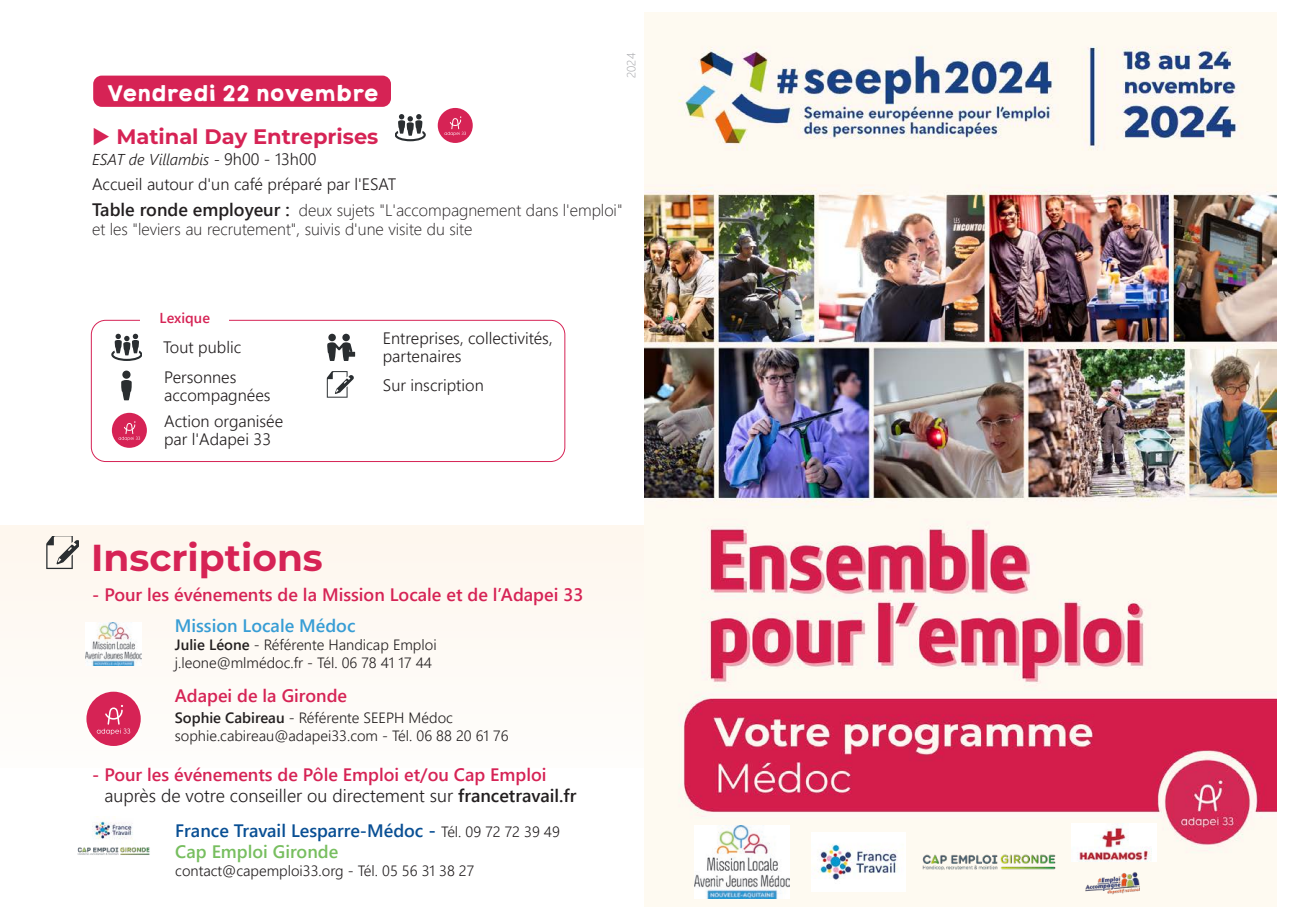
<style>
.page{position:relative;width:1289px;height:919px;background:#fff}
.page>*{position:absolute;margin:0;border:0;box-sizing:border-box;transform-origin:0 0}
.t1{font:700 37.5px "Montserrat";color:#d62355}
.t2{font:700 21px "Montserrat";color:#d62355}
.t3{font:19.5px "KGHAPPY Solid";color:#fff}
.t4{font:600 18px/21.6px "Segoe UI";color:#d62355}
.t5{font:600 18px/21.6px "Segoe UI";color:#094f94}
.t6{font:600 18px "Segoe UI";color:#379dd5}
.t7{font:300 16.5px/25.7px "Segoe UI";color:#231f20}
.t8{font:300 16.5px/18px "Segoe UI";color:#231f20}
.t9{font:italic 300 15.6px "Segoe UI";color:#231f20}
.t10{font:300 14.85px/17.9px "Segoe UI";color:#231f20}
.t11{font:600 14.4px "Segoe UI";color:#d62355}
.t12{font:300 12px "Segoe UI";color:#a0a1a5}
.s1{font-style:normal;font-size:16.5px}
.s2{font-style:inherit}
.s3{font-weight:600;font-size:18px}
.s4{font-weight:600}
.s5{font-weight:300;color:#231f20}
.s6{color:#231f20}
.s7{font-size:18.9px}
.s8{font-weight:300;font-size:14.85px;color:#231f20}
.s9{color:#77be5f}
</style>
<div class="page">
<div style="left:0;top:525px;width:644px;height:289px;background:#fefaf6"></div>
<svg style="left:46px;top:536px;width:32px;height:33px"></svg>
<div style="left:86px;top:691px;width:55px;height:55px;background:#d62355;border-radius:50%"></div>
<svg style="left:97px;top:705px;width:33px;height:30px"></svg>
<img style="left:86px;top:622px;width:55px;height:43px">
<div style="left:91px;top:320px;width:474px;height:142px;border:1px solid #d62355;border-radius:14px"></div>
<div style="left:141px;top:313px;width:88px;height:14px;background:#fff"></div>
<div style="left:342px;top:334px;width:8px;height:7px;background:#2a2e31;border-radius:50%"></div>
<div style="left:328px;top:334px;width:8px;height:7px;background:#2a2e31;border-radius:50%"></div>
<svg style="left:327px;top:342px;width:28px;height:19px"></svg>
<svg style="left:112px;top:334px;width:30px;height:27px"></svg>
<svg style="left:327px;top:371px;width:27px;height:26px"></svg>
<svg style="left:121px;top:370px;width:11px;height:30px"></svg>
<img style="left:77px;top:816px;width:73px;height:39px">
<img style="left:644px;top:13px;width:632px;height:893px">
<img style="left:695px;top:825px;width:94px;height:73px">
<img style="left:918px;top:850px;width:140px;height:22px">
<img style="left:1071px;top:823px;width:85px;height:38px">
<img style="left:1080px;top:863px;width:67px;height:38px">
<img style="left:811px;top:832px;width:94px;height:59px">
<div style="left:93px;top:76px;width:298px;height:31px;background:#d62355;border-radius:9px"></div>
<svg style="left:395px;top:114px;width:30px;height:27px"></svg>
<div style="left:112px;top:413px;width:35px;height:35px;background:#d62355;border-radius:50%"></div>
<svg style="left:118px;top:421px;width:22px;height:19px"></svg>
<div style="left:438px;top:108px;width:35px;height:35px;background:#d62355;border-radius:50%"></div>
<svg style="left:444px;top:116px;width:22px;height:20px"></svg>
<p class="t12" style="left:626px;top:78px;width:26px;rotate:-90deg">2024</p>
<h3 class="t3" style="left:106px;top:83px;width:274px">Vendredi 22 novembre</h3>
<h2 class="t2" style="left:92px;top:127px;width:288px">◆ Matinal Day Entreprises</h2>
<p class="t9" style="left:92px;top:153px;width:226px">ESAT de Villambis - <span class="s1">9h00 - 13h00</span></p>
<p class="t7" style="left:92px;top:173px;width:532px"><span class="s2">Accueil autour d'un café préparé par l'ESAT<br></span><span class="s3">Table ronde employeur :</span> deux sujets "L'accompagnement dans l'emploi"</p>
<p class="t7" style="left:92px;top:218px;width:382px">et les "leviers au recrutement", suivis d'une visite du site</p>
<p class="t11" style="left:160px;top:312px;width:52px">Lexique</p>
<p class="t8" style="left:163px;top:340px;width:80px">Tout public</p>
<p class="t8" style="left:164px;top:369px;width:108px">Personnes accompagnées</p>
<p class="t8" style="left:164px;top:414px;width:120px">Action organisée par l'Adapei 33</p>
<h1 class="t1" style="left:91px;top:541px;width:233px">Inscriptions</h1>
<p class="t8" style="left:383px;top:331px;width:171px">Entreprises, collectivités, partenaires</p>
<p class="t8" style="left:383px;top:378px;width:102px">Sur inscription</p>
<p class="t4" style="left:92px;top:586px;width:492px">- Pour les événements de la Mission Locale et de l’Adapei 33</p>
<p class="t6" style="left:175px;top:618px;width:182px">Mission Locale Médoc</p>
<p class="t10" style="left:175px;top:637px;width:263px"><span class="s4">Julie Léone</span> - Référente Handicap Emploi j.leone@mlmédoc.fr - Tél. 06 78 41 17 44</p>
<p class="t4" style="left:175px;top:686px;width:174px">Adapei de la Gironde</p>
<p class="t10" style="left:175px;top:710px;width:335px"><span class="s4">Sophie Cabireau</span> - Référente SEEPH Médoc sophie.cabireau@adapei33.com - Tél. 06 88 20 61 76</p>
<p class="t4" style="left:104px;top:765px;width:473px;text-indent:-12px">- Pour les événements de Pôle Emploi et/ou Cap Emploi <span class="s5">auprès de votre conseiller ou directement sur</span> <span class="s6">francetravail.fr</span></p>
<p class="t5" style="left:175px;top:821px;width:386px">France Travail Lesparre-Médoc <span class="s7">-</span> <span class="s8">Tél. 09 72 72 39 49<br></span><span class="s9">Cap Emploi Gironde</span></p>
<p class="t10" style="left:175px;top:863px;width:300px">contact@capemploi33.org - Tél. 05 56 31 38 27</p>
</div>
